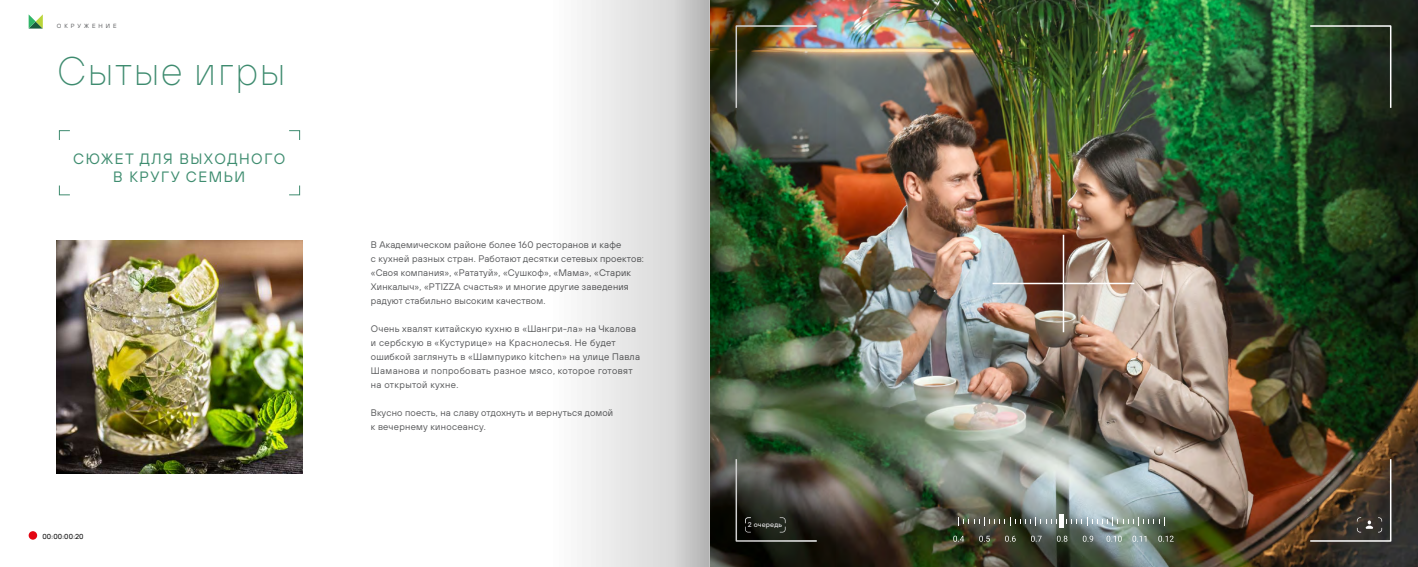
<style>
.page{position:relative;width:1418px;height:567px;background:#fff}
.page>*{position:absolute;margin:0;border:0;box-sizing:border-box;transform-origin:0 0}
.t1{font:100 40px "TT Hoves";letter-spacing:.03em;color:#3e8b6f}
.t2{font:15px/18px "TT Hoves";letter-spacing:.1em;color:#3f8d70;text-align:center}
.t3{font:9.5px/14px "TT Hoves";letter-spacing:.02em;color:#58595b}
.t4{font:200 7px "Manrope";color:#000}
.t5{font:500 7px "TT Hoves";letter-spacing:.02em;color:#fff}
.t6{font:6px "TT Hoves";letter-spacing:.5em;color:#58595b}
</style>
<div class="page">
<img style="left:57px;top:241px;width:245px;height:232px">
<svg style="left:59px;top:130px;width:11px;height:10px"></svg>
<svg style="left:59px;top:185px;width:11px;height:11px"></svg>
<svg style="left:289px;top:130px;width:11px;height:10px"></svg>
<svg style="left:289px;top:185px;width:11px;height:11px"></svg>
<img style="left:961px;top:0;width:456px;height:567px">
<div style="left:29px;top:531px;width:8px;height:9px;background:#e30512;border-radius:50%"></div>
<svg style="left:29px;top:14px;width:14px;height:15px"></svg>
<svg style="left:1308px;top:25px;width:84px;height:84px"></svg>
<hr style="left:1062px;top:235px;width:2px;height:97px;background:#fff">
<hr style="left:992px;top:283px;width:142px;height:1px;background:#fff">
<hr style="left:1059px;top:514px;width:4px;height:14px;background:#fff">
<svg style="left:1066px;top:517px;width:98px;height:9px"></svg>
<svg style="left:961px;top:517px;width:96px;height:9px"></svg>
<svg style="left:1056px;top:536px;width:11px;height:6px"></svg>
<svg style="left:1082px;top:536px;width:11px;height:6px"></svg>
<svg style="left:1106px;top:536px;width:15px;height:6px"></svg>
<svg style="left:1132px;top:536px;width:14px;height:6px"></svg>
<svg style="left:1158px;top:536px;width:15px;height:6px"></svg>
<svg style="left:1031px;top:536px;width:10px;height:6px"></svg>
<svg style="left:1005px;top:536px;width:10px;height:6px"></svg>
<svg style="left:979px;top:536px;width:10px;height:6px"></svg>
<svg style="left:961px;top:536px;width:3px;height:6px"></svg>
<img style="left:1308px;top:458px;width:84px;height:84px">
<svg style="left:582px;top:0;width:69px;height:567px;fill:#eaeaea"></svg>
<div style="left:651px;top:0;width:58px;height:567px;background:linear-gradient(to right,#e7e7e7,#b6b6b6)"></div>
<img style="left:709px;top:0;width:252px;height:567px">
<p class="t6" style="left:57px;top:23px;width:61px">ОКРУЖЕНИЕ</p>
<h1 class="t1" style="left:57px;top:46px;width:230px">Сытые игры</h1>
<h2 class="t2" style="left:73px;top:149px;width:213px">СЮЖЕТ ДЛЯ ВЫХОДНОГО<br>В КРУГУ СЕМЬИ</h2>
<p class="t4" style="left:42px;top:531px;width:43px">00:00:00:20</p>
<p class="t3" style="left:371px;top:237px;width:274px">В Академическом районе более 160 ресторанов и кафе<br>с кухней разных стран. Работают десятки сетевых проектов: «Своя компания», «Рататуй», «Сушкоф», «Мама», «Старик Хинкалыч», «PTIZZA счастья» и многие другие заведения радуют стабильно высоким качеством.</p>
<p class="t3" style="left:371px;top:321px;width:271px">Очень хвалят китайскую кухню в «Шангри-ла» на Чкалова и сербскую в «Кустурице» на Краснолесья. Не будет ошибкой заглянуть в «Шампурико kitchen» на улице Павла Шаманова и попробовать разное мясо, которое готовят на открытой кухне.</p>
<p class="t3" style="left:371px;top:405px;width:244px">Вкусно поесть, на славу отдохнуть и вернуться домой к вечернему киносеансу.</p>
<p class="t5" style="left:748px;top:520px;width:36px">2 очередь</p>
</div>
